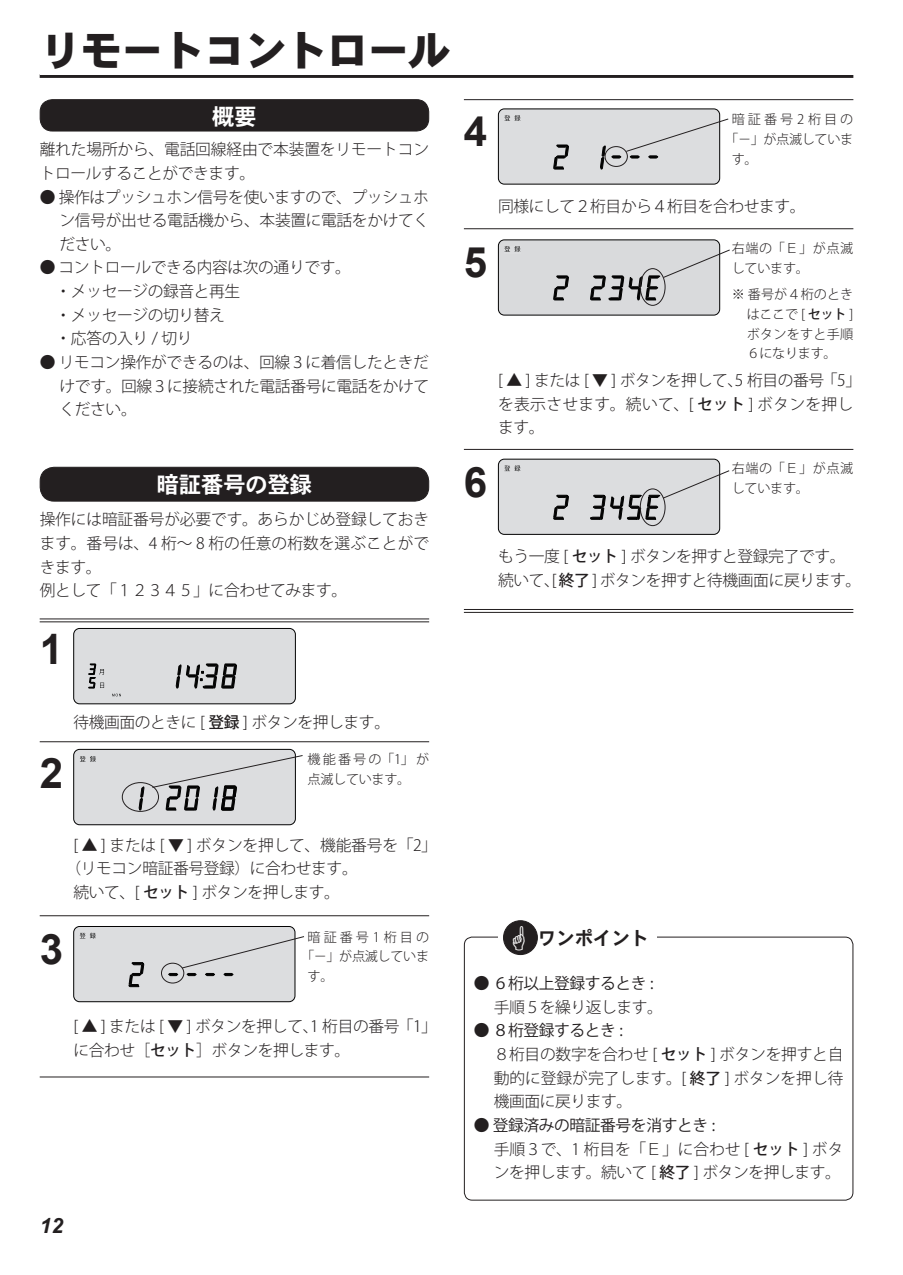
<style>
.page{position:relative;width:903px;height:1275px;background:#fff}
.page>*{position:absolute;margin:0;border:0;box-sizing:border-box;transform-origin:0 0}
.t1{font:42px "Heisei Kaku Go Std W9";letter-spacing:-.025em;color:#231f20}
.t2{font:700 42px "Arial";color:#231f20}
.t3{font:22.75px "Heisei Kaku Go Std W7";letter-spacing:-.025em;color:#fff}
.t4{font:italic 700 21px "Arial";color:#231f20}
.t5{font:18.55px "Heisei Kaku Go Std W7";color:#231f20}
.t6{font:17.5px "Heisei Kaku Go Std W5";color:#231f20}
.t7{font:300 15.75px/23.6px "Koz Go Pr 6 N";letter-spacing:-.025em;color:#231f20}
.t8{font:300 15.75px/23.6px "Koz Go Pr 6 N";color:#231f20}
.t9{font:15.75px "Koz Go Pr 6 N";letter-spacing:-.025em;color:#231f20}
.t10{font:300 13.12px/19.6px "Koz Go Pr 6 N";letter-spacing:.005em;color:#231f20}
.t11{font:300 13.12px/19.6px "Koz Go Pr 6 N";letter-spacing:-.025em;color:#231f20}
.t12{font:300 13.12px "Koz Go Pr 6 N";letter-spacing:.23em;color:#231f20}
.s1{font-weight:500}
.s2{font-weight:400}
</style>
<div class="page">
<svg style="left:40px;top:75px;width:813px;height:3px;background:#292526"></svg>
<div style="left:74px;top:749px;width:221px;height:76px;background:#dcdddf;border-radius:6px"></div>
<div style="left:73px;top:749px;width:223px;height:76px;border:1px solid #030303;border-radius:6px"></div>
<svg style="left:139px;top:787px;width:5px;height:23px"></svg>
<svg style="left:80px;top:756px;width:16px;height:6px"></svg>
<div style="left:498px;top:459px;width:222px;height:75px;background:#dcdddf;border-radius:6px"></div>
<div style="left:498px;top:459px;width:222px;height:76px;border:1px solid #030303;border-radius:6px"></div>
<svg style="left:554px;top:495px;width:14px;height:24px"></svg>
<svg style="left:504px;top:465px;width:16px;height:6px"></svg>
<div style="left:498px;top:240px;width:222px;height:75px;background:#d9dadc;border-radius:6px"></div>
<div style="left:498px;top:240px;width:222px;height:75px;border:1px solid #030303;border-radius:6px"></div>
<svg style="left:554px;top:276px;width:14px;height:24px"></svg>
<svg style="left:504px;top:246px;width:16px;height:6px"></svg>
<div style="left:498px;top:109px;width:222px;height:75px;background:#dcdddf;border-radius:6px"></div>
<div style="left:498px;top:109px;width:222px;height:75px;border:1px solid #030303;border-radius:6px"></div>
<svg style="left:554px;top:145px;width:14px;height:24px"></svg>
<svg style="left:600px;top:146px;width:5px;height:23px"></svg>
<svg style="left:504px;top:115px;width:16px;height:6px"></svg>
<hr style="left:464px;top:228px;width:389px;height:1px;background:#231f20">
<hr style="left:464px;top:449px;width:389px;height:1px;background:#231f20">
<hr style="left:464px;top:609px;width:389px;height:1px;background:#231f20">
<hr style="left:464px;top:612px;width:389px;height:1px;background:#231f20">
<div style="left:464px;top:937px;width:389px;height:263px;border:1px solid #231f20;border-radius:8px"></div>
<div style="left:40px;top:467px;width:389px;height:34px;background:#231f20;border-radius:14px"></div>
<div style="left:40px;top:467px;width:389px;height:35px;border:1px solid #231f20;border-radius:14px"></div>
<div style="left:40px;top:100px;width:389px;height:31px;background:#231f20;border-radius:12px"></div>
<div style="left:40px;top:99px;width:389px;height:32px;border:1px solid #231f20;border-radius:12px"></div>
<div style="left:122px;top:782px;width:37px;height:30px;border:1px solid #231f20;border-radius:50%"></div>
<svg style="left:151px;top:754px;width:152px;height:56px"></svg>
<hr style="left:40px;top:619px;width:389px;height:1px;background:#231f20">
<hr style="left:40px;top:622px;width:389px;height:1px;background:#231f20">
<hr style="left:40px;top:741px;width:389px;height:1px;background:#231f20">
<hr style="left:40px;top:915px;width:389px;height:1px;background:#231f20">
<hr style="left:40px;top:1076px;width:389px;height:1px;background:#231f20">
<div style="left:74px;top:628px;width:221px;height:76px;background:#dcdddf;border-radius:6px"></div>
<div style="left:73px;top:628px;width:223px;height:76px;border:1px solid #030303;border-radius:6px"></div>
<svg style="left:112px;top:694px;width:9px;height:2px"></svg>
<svg style="left:89px;top:664px;width:15px;height:24px"></svg>
<svg style="left:176px;top:664px;width:60px;height:24px"></svg>
<div style="left:74px;top:926px;width:221px;height:76px;background:#dcdddf;border-radius:6px"></div>
<div style="left:73px;top:926px;width:222px;height:76px;border:1px solid #030303;border-radius:6px"></div>
<svg style="left:129px;top:962px;width:15px;height:25px"></svg>
<svg style="left:80px;top:932px;width:16px;height:7px"></svg>
<svg style="left:80px;top:933px;width:16px;height:5px"></svg>
<div style="left:161px;top:963px;width:23px;height:20px;border:1px solid #231f20;border-radius:50%"></div>
<svg style="left:169px;top:935px;width:135px;height:41px"></svg>
<hr style="left:464px;top:99px;width:389px;height:1px;background:#231f20">
<div style="left:605px;top:146px;width:23px;height:21px;border:1px solid #231f20;border-radius:50%"></div>
<svg style="left:612px;top:118px;width:117px;height:40px"></svg>
<svg style="left:590px;top:249px;width:140px;height:51px"></svg>
<svg style="left:590px;top:470px;width:140px;height:49px"></svg>
<div style="left:640px;top:268px;width:25px;height:38px;border:1px solid #231f20;border-radius:50%"></div>
<div style="left:640px;top:489px;width:25px;height:37px;border:1px solid #231f20;border-radius:50%"></div>
<div style="left:498px;top:930px;width:159px;height:15px;background:#fff"></div>
<div style="left:503px;top:921px;width:34px;height:33px;background:#231f20;border-radius:50%"></div>
<div style="left:503px;top:920px;width:35px;height:35px;border:1px solid #231f20;border-radius:50%"></div>
<h1 class="t1" style="left:40px;top:24px;width:412px">リモートコントロール</h1>
<p class="t6" style="left:40px;top:50px;width:176px">リモートコントロール</p>
<h2 class="t3" style="left:212px;top:102px;width:46px">概要</h2>
<p class="t7" style="left:40px;top:138px;width:391px">離れた場所から、電話回線経由で本装置をリモートコントロールすることができます。</p>
<p class="t7" style="left:60px;top:185px;width:371px;text-align:justify;text-indent:-20px">● 操作はプッシュホン信号を使いますので、プッシュホン信号が出せる電話機から、本装置に電話をかけてください。</p>
<p class="t7" style="left:56px;top:256px;width:297px;text-indent:-16px">● コントロールできる内容は次の通りです。・メッセージの録音と再生<br>・メッセージの切り替え<br>・応答の入り / 切り</p>
<p class="t7" style="left:60px;top:351px;width:371px;text-align:justify;text-indent:-20px">● リモコン操作ができるのは、回線３に着信したときだけです。回線３に接続された電話番号に電話をかけてください。</p>
<h2 class="t3" style="left:156px;top:471px;width:157px">暗証番号の登録</h2>
<p class="t7" style="left:40px;top:508px;width:391px">操作には暗証番号が必要です。あらかじめ登録しておきます。番号は、4 桁～ 8 桁の任意の桁数を選ぶことができます。<br>例として「１２３４５」に合わせてみます。</p>
<h1 class="t2" style="left:40px;top:620px;width:25px">1</h1>
<h1 class="t2" style="left:464px;top:102px;width:25px">4</h1>
<p class="t12" style="left:732px;top:112px;width:123px">暗証番号2桁目の</p>
<p class="t11" style="left:725px;top:130px;width:130px">「－」が点滅していま</p>
<p class="t10" style="left:732px;top:149px;width:27px">す。</p>
<h1 class="t2" style="left:464px;top:232px;width:25px">5</h1>
<h1 class="t2" style="left:464px;top:453px;width:25px">6</h1>
<p class="t7" style="left:498px;top:195px;width:309px">同様にして２桁目から４桁目を合わせます。</p>
<p class="t10" style="left:732px;top:239px;width:123px">右端の「Ｅ」が点滅しています。</p>
<p class="t10" style="left:747px;top:285px;width:108px;text-align:justify;text-indent:-15px">※ 番号が４桁のときはここで [ <span class="s1">セット</span> ]ボタンをすと手順６になります。</p>
<p class="t8" style="left:498px;top:369px;width:365px">[ ▲ ] または [ ▼ ] ボタンを押して、5 桁目の番号「5」を表示させます。続いて、[ <span class="s1">セット</span> ] ボタンを押します。</p>
<p class="t10" style="left:732px;top:459px;width:123px">右端の「Ｅ」が点滅しています。</p>
<p class="t7" style="left:498px;top:545px;width:365px">もう一度 [ <span class="s1">セット</span> ] ボタンを押すと登録完了です。続いて、[ <span class="s1">終了</span> ] ボタンを押すと待機画面に戻ります。</p>
<h1 class="t2" style="left:40px;top:743px;width:25px">2</h1>
<p class="t7" style="left:73px;top:711px;width:318px">待機画面のときに [ <span class="s1">登録</span> ] ボタンを押します。</p>
<p class="t11" style="left:308px;top:750px;width:123px">機能番号の「1」が点滅しています。</p>
<h1 class="t2" style="left:40px;top:919px;width:25px">3</h1>
<p class="t7" style="left:73px;top:834px;width:365px">[ ▲ ] または [ ▼ ] ボタンを押して、機能番号を「2」</p>
<p class="t7" style="left:66px;top:857px;width:294px">（リモコン暗証番号登録）に合わせます。</p>
<p class="t7" style="left:73px;top:881px;width:268px">続いて、[ <span class="s1">セット</span> ] ボタンを押します。</p>
<p class="t12" style="left:308px;top:929px;width:123px">暗証番号1桁目の</p>
<p class="t11" style="left:301px;top:947px;width:130px">「－」が点滅していま</p>
<p class="t10" style="left:308px;top:967px;width:27px">す。</p>
<p class="t7" style="left:73px;top:1015px;width:365px">[ ▲ ] または [ ▼ ] ボタンを押して、1 桁目の番号「1」に合わせ［<span class="s1">セット</span>］ボタンを押します。</p>
<h3 class="t4" style="left:40px;top:1212px;width:25px">12</h3>
<p class="t5" style="left:538px;top:927px;width:112px">ワンポイント</p>
<p class="t9" style="left:474px;top:974px;width:181px">● ６桁以上登録するとき :</p>
<p class="t7" style="left:494px;top:995px;width:171px">手順５を繰り返します。</p>
<p class="t7" style="left:494px;top:1019px;width:351px;text-indent:-20px"><span class="s2">● ８桁登録するとき :<br></span>８桁目の数字を合わせ [ <span class="s1">セット</span> ] ボタンを押すと自動的に登録が完了します。[ <span class="s1">終了</span> ] ボタンを押し待機画面に戻ります。</p>
<p class="t7" style="left:494px;top:1114px;width:351px;text-indent:-20px"><span class="s2">● 登録済みの暗証番号を消すとき :<br></span>手順３で、1 桁目を「Ｅ」に合わせ [ <span class="s1">セット</span> ] ボタンを押します。続いて [ <span class="s1">終了</span> ] ボタンを押します。</p>
</div>
